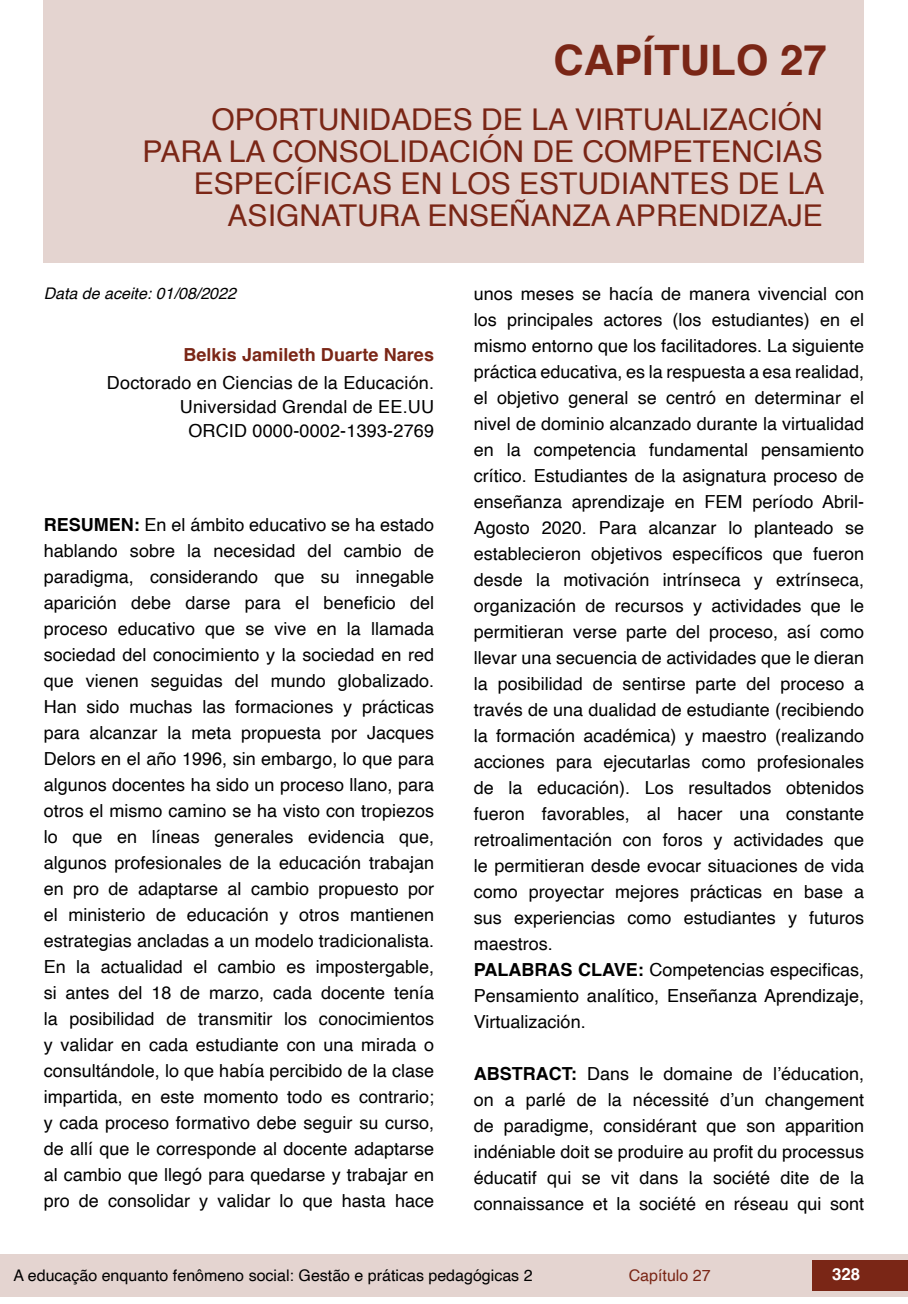
<style>
.page{position:relative;width:908px;height:1304px;background:#fff}
.page>*{position:absolute;margin:0;border:0;box-sizing:border-box;transform-origin:0 0}
.t1{font:700 42px "Helvetica";color:#7a2616}
.t2{font:30px/32px "Helvetica";color:#7a2616;text-align:right}
.t3{font:18px/26px "Helvetica";color:#000;text-align:justify}
.t4{font:700 18px "Helvetica";letter-spacing:.005em;color:#7a2616}
.t5{font:700 16.8px "Helvetica";color:#fff}
.t6{font:16px "Helvetica";color:#000}
.t7{font:italic 16px "Helvetica";color:#000}
.t8{font:16px "Helvetica";color:#7a2616}
.s1{font-weight:700}
</style>
<div class="page">
<div style="left:0;top:1254px;width:906px;height:43px;background:#e4d4d0"></div>
<div style="left:812px;top:1261px;width:95px;height:30px;background:#7a2616"></div>
<div style="left:44px;top:0;width:819px;height:263px;background:#e4d4d0"></div>
<h1 class="t1" style="left:553px;top:35px;width:275px">CAPÍTULO 27</h1>
<h2 class="t2" style="left:142px;top:104px;width:683px">OPORTUNIDADES DE LA VIRTUALIZACIÓN PARA LA CONSOLIDACIÓN DE COMPETENCIAS ESPECÍFICAS EN LOS ESTUDIANTES DE LA ASIGNATURA ENSEÑANZA APRENDIZAJE</h2>
<p class="t7" style="left:44px;top:280px;width:194px">Data de aceite: 01/08/2022</p>
<p class="t4" style="left:183px;top:344px;width:252px">Belkis Jamileth Duarte Nares</p>
<p class="t3" style="left:107px;top:371px;width:328px;line-height:24px;text-align:right">Doctorado en Ciencias de la Educación.<br>Universidad Grendal de EE.UU<br>ORCID 0000-0002-1393-2769</p>
<p class="t3" style="left:44px;top:512px;width:392px"><span class="s1">RESUMEN:</span> En el ámbito educativo se ha estado hablando sobre la necesidad del cambio de paradigma, considerando que su innegable aparición debe darse para el beneficio del proceso educativo que se vive en la llamada sociedad del conocimiento y la sociedad en red que vienen seguidas del mundo globalizado.<br>Han sido muchas las formaciones y prácticas para alcanzar la meta propuesta por Jacques Delors en el año 1996, sin embargo, lo que para algunos docentes ha sido un proceso llano, para otros el mismo camino se ha visto con tropiezos lo que en líneas generales evidencia que, algunos profesionales de la educación trabajan en pro de adaptarse al cambio propuesto por el ministerio de educación y otros mantienen estrategias ancladas a un modelo tradicionalista.<br>En la actualidad el cambio es impostergable, si antes del 18 de marzo, cada docente tenía la posibilidad de transmitir los conocimientos y validar en cada estudiante con una mirada o consultándole, lo que había percibido de la clase impartida, en este momento todo es contrario; y cada proceso formativo debe seguir su curso, de allí que le corresponde al docente adaptarse al cambio que llegó para quedarse y trabajar en pro de consolidar y validar lo que hasta hace</p>
<p class="t3" style="left:473px;top:281px;width:392px;text-align:left">unos meses se hacía de manera vivencial con los principales actores (los estudiantes) en el mismo entorno que los facilitadores. La siguiente práctica educativa, es la respuesta a esa realidad, el objetivo general se centró en determinar el nivel de dominio alcanzado durante la virtualidad en la competencia fundamental pensamiento crítico. Estudiantes de la asignatura proceso de enseñanza aprendizaje en FEM período Abril-Agosto 2020. Para alcanzar lo planteado se establecieron objetivos específicos que fueron desde la motivación intrínseca y extrínseca, organización de recursos y actividades que le permitieran verse parte del proceso, así como llevar una secuencia de actividades que le dieran la posibilidad de sentirse parte del proceso a través de una dualidad de estudiante (recibiendo la formación académica) y maestro (realizando acciones para ejecutarlas como profesionales de la educación). Los resultados obtenidos fueron favorables, al hacer una constante retroalimentación con foros y actividades que le permitieran desde evocar situaciones de vida como proyectar mejores prácticas en base a sus experiencias como estudiantes y futuros maestros.<br><span class="s1">PALABRAS CLAVE:</span> Competencias especificas, Pensamiento analítico, Enseñanza Aprendizaje, Virtualización.</p>
<p class="t3" style="left:473px;top:1061px;width:392px"><span class="s1">ABSTRACT:</span> Dans le domaine de l’éducation, on a parlé de la nécessité d’un changement de paradigme, considérant que son apparition indéniable doit se produire au profit du processus éducatif qui se vit dans la société dite de la connaissance et la société en réseau qui sont</p>
<p class="t6" style="left:14px;top:1263px;width:520px">A educação enquanto fenômeno social: Gestão e práticas pedagógicas 2</p>
<p class="t8" style="left:628px;top:1263px;width:83px">Capítulo 27</p>
<p class="t5" style="left:831px;top:1264px;width:30px">328</p>
</div>
